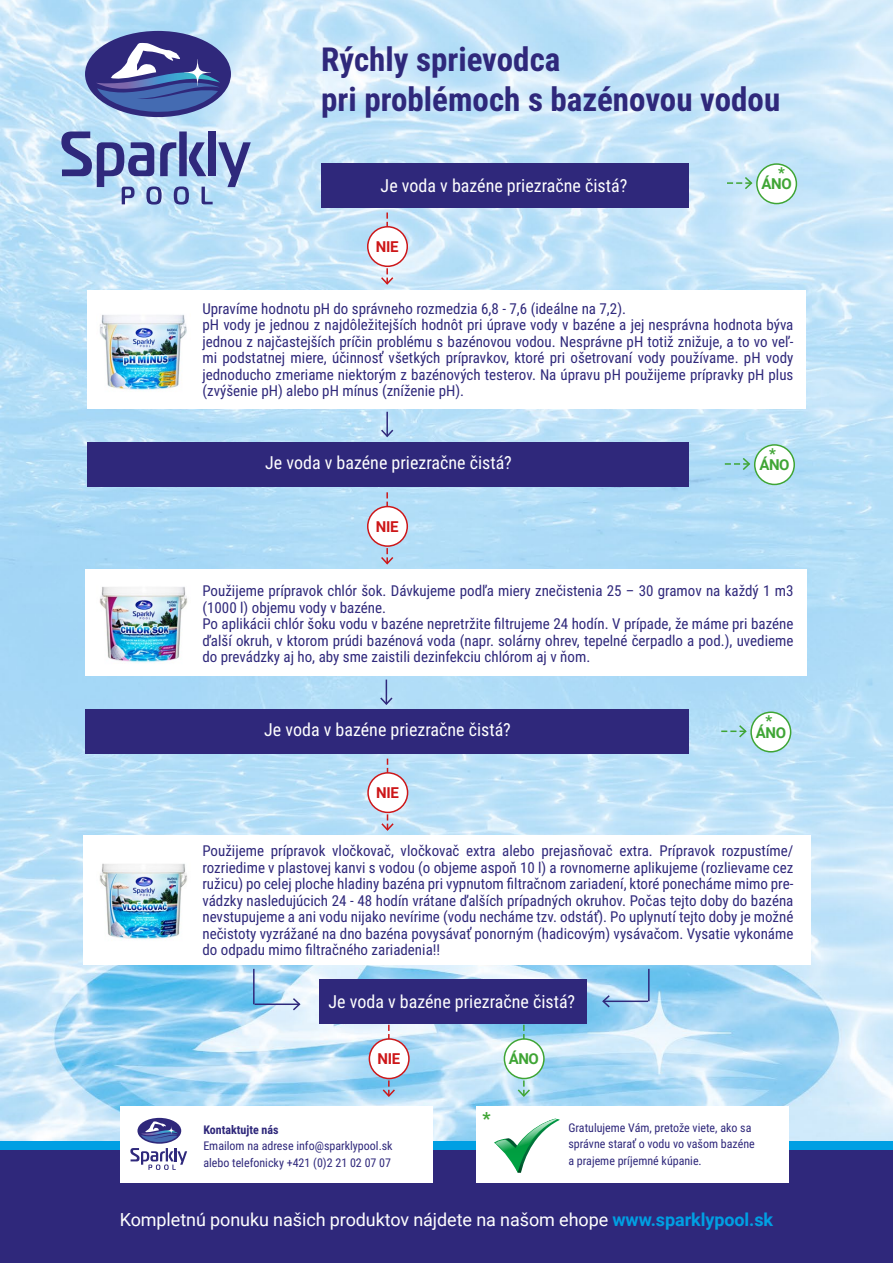
<style>
.page{position:relative;width:893px;height:1263px;background:#fff}
.page>*{position:absolute;margin:0;border:0;box-sizing:border-box;transform-origin:0 0}
.t1{font:700 33px/39.6px "Roboto Condensed";color:#2f287b}
.t2{font:18px "Roboto Condensed";color:#fff}
.t3{font:18px "Roboto";letter-spacing:-.005em;color:#fff}
.t4{font:700 18px "Roboto";color:#3fa535}
.t5{font:15px/16.5px "Roboto Condensed";color:#2f287b}
.t6{font:700 15px/11.4px "Roboto";letter-spacing:-.025em;color:#3fa535;text-align:center}
.t7{font:700 15px "Roboto";letter-spacing:-.025em;color:#cd1719}
.t8{font:12px/16.5px "Roboto Condensed";color:#2f287b}
.t9{font:700 12px "Roboto Condensed";color:#2f287b}
.s1{font-weight:700;color:#009fe3}
</style>
<div class="page">
<img style="left:0;top:0;width:893px;height:1141px">
<div style="left:0;top:1141px;width:893px;height:122px;background:#2f287b"></div>
<div style="left:0;top:1141px;width:893px;height:9px;background:#009fe3"></div>
<div style="left:83px;top:835px;width:727px;height:129px;background:#fff"></div>
<div style="left:85px;top:570px;width:722px;height:106px;background:#fff"></div>
<svg style="left:379px;top:680px;width:15px;height:26px"></svg>
<hr style="left:253px;top:969px;width:2px;height:35px;background:#2f287b">
<hr style="left:255px;top:1003px;width:44px;height:2px;background:#2f287b">
<svg style="left:291px;top:996px;width:11px;height:16px"></svg>
<hr style="left:648px;top:969px;width:2px;height:32px;background:#2f287b">
<hr style="left:603px;top:1000px;width:45px;height:2px;background:#2f287b">
<svg style="left:601px;top:993px;width:10px;height:16px"></svg>
<div style="left:87px;top:290px;width:718px;height:119px;background:#fff"></div>
<div style="left:87px;top:442px;width:602px;height:45px;background:#2f287b"></div>
<hr style="left:386px;top:412px;width:2px;height:24px;background:#2f287b">
<svg style="left:379px;top:428px;width:16px;height:10px"></svg>
<svg style="left:379px;top:492px;width:16px;height:74px"></svg>
<div style="left:368px;top:507px;width:39px;height:39px;background:#fff;border-radius:50%"></div>
<div style="left:367px;top:506px;width:41px;height:41px;border:2px solid #cd1719;border-radius:50%"></div>
<div style="left:321px;top:163px;width:368px;height:45px;background:#2f287b"></div>
<div style="left:319px;top:979px;width:268px;height:45px;background:#2f287b"></div>
<div style="left:120px;top:1106px;width:312px;height:76px;background:#fff"></div>
<svg style="left:381px;top:1025px;width:16px;height:73px"></svg>
<div style="left:369px;top:1039px;width:40px;height:39px;background:#fff;border-radius:50%"></div>
<div style="left:369px;top:1038px;width:41px;height:41px;border:2px solid #cd1719;border-radius:50%"></div>
<svg style="left:516px;top:1025px;width:16px;height:73px"></svg>
<div style="left:504px;top:1039px;width:40px;height:39px;background:#fff;border-radius:50%"></div>
<div style="left:504px;top:1038px;width:41px;height:41px;border:2px solid #3fa535;border-radius:50%"></div>
<div style="left:476px;top:1106px;width:312px;height:76px;background:#fff"></div>
<img style="left:99px;top:587px;width:89px;height:76px">
<img style="left:99px;top:863px;width:88px;height:77px">
<svg style="left:727px;top:175px;width:27px;height:16px"></svg>
<div style="left:757px;top:164px;width:39px;height:40px;background:#fff;border-radius:50%"></div>
<div style="left:756px;top:163px;width:41px;height:41px;border:2px solid #3fa535;border-radius:50%"></div>
<svg style="left:61px;top:131px;width:190px;height:74px;background:#94aad2"></svg>
<svg style="left:85px;top:31px;width:146px;height:86px;background:#6370ac"></svg>
<svg style="left:130px;top:1118px;width:57px;height:52px"></svg>
<svg style="left:494px;top:1119px;width:65px;height:54px"></svg>
<img style="left:99px;top:314px;width:88px;height:76px">
<svg style="left:725px;top:456px;width:26px;height:16px"></svg>
<div style="left:755px;top:445px;width:39px;height:39px;background:#fff;border-radius:50%"></div>
<div style="left:754px;top:444px;width:41px;height:41px;border:2px solid #3fa535;border-radius:50%"></div>
<div style="left:85px;top:709px;width:604px;height:45px;background:#2f287b"></div>
<svg style="left:721px;top:724px;width:27px;height:15px"></svg>
<div style="left:751px;top:712px;width:40px;height:40px;background:#fff;border-radius:50%"></div>
<div style="left:750px;top:711px;width:41px;height:41px;border:2px solid #3fa535;border-radius:50%"></div>
<svg style="left:379px;top:212px;width:16px;height:74px"></svg>
<div style="left:368px;top:227px;width:39px;height:39px;background:#fff;border-radius:50%"></div>
<div style="left:367px;top:226px;width:41px;height:41px;border:2px solid #cd1719;border-radius:50%"></div>
<svg style="left:380px;top:759px;width:15px;height:73px"></svg>
<div style="left:368px;top:773px;width:40px;height:39px;background:#fff;border-radius:50%"></div>
<div style="left:367px;top:772px;width:41px;height:41px;border:2px solid #cd1719;border-radius:50%"></div>
<h1 class="t1" style="left:321px;top:39px;width:460px">Rýchly sprievodca<br>pri problémoch s bazénovou vodou</h1>
<p class="t2" style="left:381px;top:173px;width:248px">Je voda v bazéne priezračne čistá?</p>
<p class="t7" style="left:376px;top:236px;width:24px">NIE</p>
<p class="t6" style="left:761px;top:166px;width:32px;text-align:left;text-indent:17px">*<br>ÁNO</p>
<p class="t5" style="left:202px;top:299px;width:593px">Upravíme hodnotu pH do správneho rozmedzia 6,8 - 7,6 (ideálne na 7,2).<br>pH vody je jednou z najdôležitejších hodnôt pri úprave vody v bazéne a jej nesprávna hodnota býva jednou z najčastejších príčin problému s bazénovou vodou. Nesprávne pH totiž znižuje, a to vo veľ&shy;mi podstatnej miere, účinnosť všetkých prípravkov, ktoré pri ošetrovaní vody používame. pH vody jednoducho zmeriame niektorým z bazénových testerov. Na úpravu pH použijeme prípravky pH plus (zvýšenie pH) alebo pH mínus (zníženie pH).</p>
<p class="t2" style="left:265px;top:449px;width:248px">Je voda v bazéne priezračne čistá?</p>
<p class="t7" style="left:376px;top:516px;width:24px">NIE</p>
<p class="t6" style="left:759px;top:447px;width:32px">*<br>ÁNO</p>
<p class="t5" style="left:202px;top:582px;width:593px">Použijeme prípravok chlór šok. Dávkujeme podľa miery znečistenia 25 – 30 gramov na každý 1 m3 (1000 l) objemu vody v bazéne.<br>Po aplikácii chlór šoku vodu v bazéne nepretržite filtrujeme 24 hodín. V prípade, že máme pri bazéne ďalší okruh, v ktorom prúdi bazénová voda (napr. solárny ohrev, tepelné čerpadlo a pod.), uvedieme do prevádzky aj ho, aby sme zaistili dezinfekciu chlórom aj v ňom.</p>
<p class="t2" style="left:264px;top:717px;width:248px">Je voda v bazéne priezračne čistá?</p>
<p class="t6" style="left:756px;top:715px;width:32px">*<br>ÁNO</p>
<p class="t7" style="left:376px;top:782px;width:24px">NIE</p>
<p class="t5" style="left:202px;top:842px;width:593px;text-align:justify">Použijeme prípravok vločkovač, vločkovač extra alebo prejasňovač extra. Prípravok rozpustíme/ rozriedime v plastovej kanvi s vodou (o objeme aspoň 10 l) a rovnomerne aplikujeme (rozlievame cez ružicu) po celej ploche hladiny bazéna pri vypnutom filtračnom zariadení, ktoré ponecháme mimo pre&shy;vádzky nasledujúcich 24 - 48 hodín vrátane ďalších prípadných okruhov. Počas tejto doby do bazéna nevstupujeme a ani vodu nijako nevírime (vodu necháme tzv. odstáť). Po uplynutí tejto doby je možné nečistoty vyzrážané na dno bazéna povysávať ponorným (hadicovým) vysávačom. Vysatie vykonáme do odpadu mimo filtračného zariadenia!!</p>
<p class="t2" style="left:329px;top:989px;width:248px">Je voda v bazéne priezračne čistá?</p>
<p class="t7" style="left:377px;top:1048px;width:24px">NIE</p>
<p class="t6" style="left:509px;top:1052px;width:32px">ÁNO</p>
<p class="t9" style="left:203px;top:1121px;width:77px">Kontaktujte nás</p>
<p class="t8" style="left:203px;top:1137px;width:191px">Emailom na adrese info@sparklypool.sk alebo telefonicky +421 (0)2 21 02 07 07</p>
<p class="t4" style="left:482px;top:1105px;width:10px">*</p>
<p class="t8" style="left:568px;top:1119px;width:188px">Gratulujeme Vám, pretože viete, ako sa správne starať o vodu vo vašom bazéne a prajeme príjemné kúpanie.</p>
<p class="t3" style="left:120px;top:1207px;width:655px">Kompletnú ponuku našich produktov nájdete na našom ehope <span class="s1">www.sparklypool.sk</span></p>
</div>
